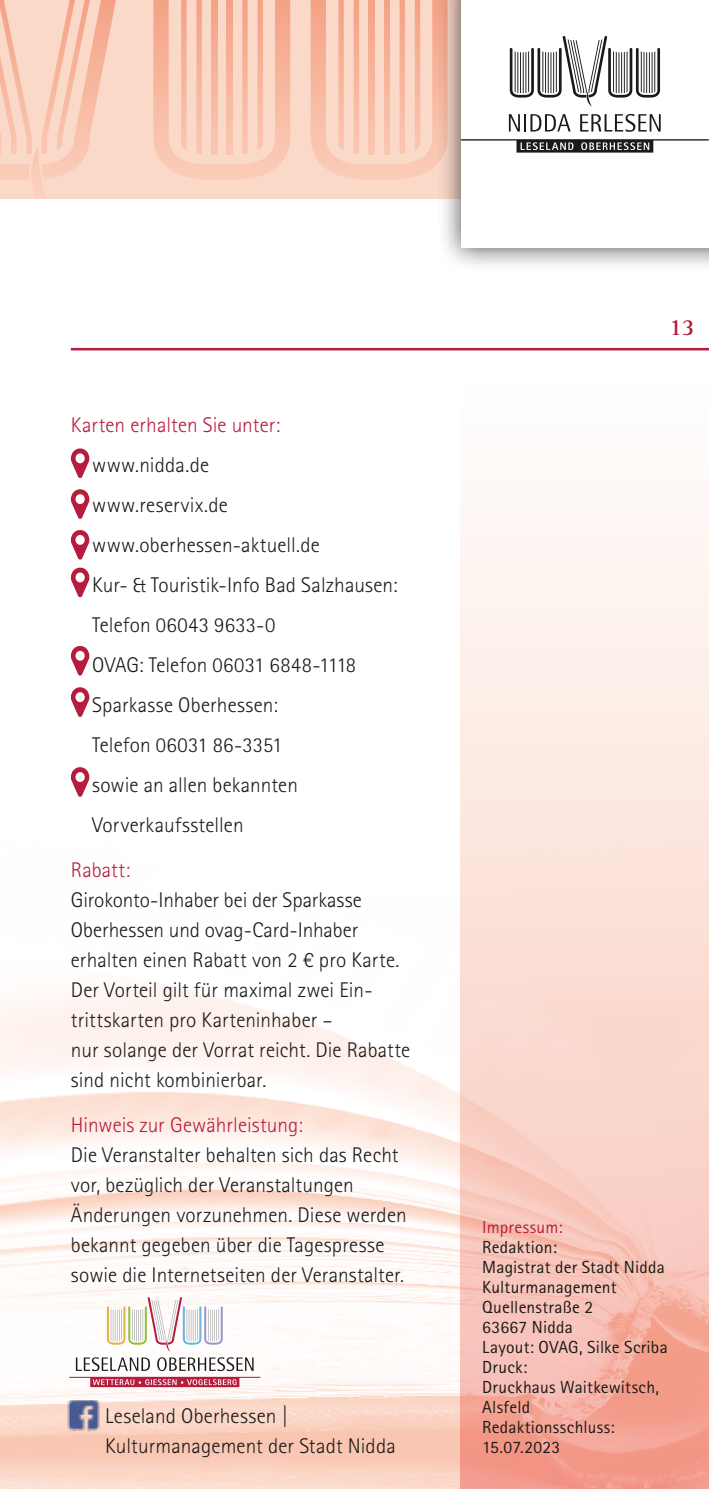
<style>
.page{position:relative;width:709px;height:1489px;background:#fff}
.page>*{position:absolute;margin:0;border:0;box-sizing:border-box;transform-origin:0 0}
.t1{font:700 23.75px "Rotis Serif Std";color:#b61c3e}
.t2{font:300 21.25px/30px "Rotis Sans Serif Std";letter-spacing:.005em;color:#1a1a18}
.t3{font:300 21.25px "Rotis Sans Serif Std";color:#b61c3e}
.t4{font:17.5px/20px "Rotis Sans Serif Std";letter-spacing:.015em;color:#1a1a18}
.t5{font:17.5px "Rotis Sans Serif Std";letter-spacing:.015em;color:#b61c3e}
</style>
<div class="page">
<div style="left:0;top:0;width:709px;height:198px;background:#fbd9c9"></div>
<svg style="left:0;top:0;width:116px;height:196px"></svg>
<svg style="left:153px;top:0;width:137px;height:179px"></svg>
<svg style="left:311px;top:0;width:126px;height:179px"></svg>
<img style="left:0;top:456px;width:461px;height:1032px">
<svg style="left:461px;top:523px;width:248px;height:965px"></svg>
<hr style="left:71px;top:348px;width:638px;height:2px;background:#b61c3e">
<div style="left:437px;top:0;width:272px;height:272px;background:#1a1a18;opacity:.75"></div>
<div style="left:461px;top:0;width:248px;height:248px;background:#fff"></div>
<svg style="left:461px;top:139px;width:248px;height:14px"></svg>
<svg style="left:510px;top:36px;width:150px;height:70px"></svg>
<svg style="left:509px;top:114px;width:61px;height:17px"></svg>
<svg style="left:580px;top:114px;width:80px;height:18px"></svg>
<svg style="left:76px;top:1357px;width:74px;height:13px"></svg>
<svg style="left:157px;top:1357px;width:96px;height:13px"></svg>
<svg style="left:69px;top:1376px;width:191px;height:10px"></svg>
<svg style="left:107px;top:1296px;width:116px;height:55px"></svg>
<img style="left:67px;top:1400px;width:32px;height:31px">
<svg style="left:71px;top:448px;width:18px;height:30px"></svg>
<svg style="left:71px;top:489px;width:18px;height:30px"></svg>
<svg style="left:71px;top:530px;width:18px;height:29px"></svg>
<svg style="left:71px;top:567px;width:18px;height:30px"></svg>
<svg style="left:71px;top:646px;width:18px;height:29px"></svg>
<svg style="left:71px;top:687px;width:18px;height:30px"></svg>
<svg style="left:71px;top:767px;width:18px;height:29px"></svg>
<p class="t3" style="left:71px;top:412px;width:211px">Karten erhalten Sie unter:</p>
<p class="t2" style="left:92px;top:444px;width:307px;line-height:40px">www.nidda.de<br>www.reservix.de www.oberhessen-aktuell.de<br>Kur- &amp; Touristik-Info Bad Salzhausen:<br>Telefon 06043 9633-0<br>OVAG: Telefon 06031 6848-1118<br>Sparkasse Oberhessen:<br>Telefon 06031 86-3351<br>sowie an allen bekannten<br>Vorverkaufsstellen</p>
<p class="t3" style="left:71px;top:857px;width:61px">Rabatt:</p>
<p class="t2" style="left:71px;top:884px;width:341px">Girokonto-Inhaber bei der Sparkasse Oberhessen und ovag-Card-Inhaber erhalten einen Rabatt von 2 € pro Karte.<br>Der Vorteil gilt für maximal zwei Ein&shy;trittskarten pro Karteninhaber –<br>nur solange der Vorrat reicht. Die Rabatte sind nicht kombinierbar.</p>
<p class="t3" style="left:71px;top:1112px;width:234px">Hinweis zur Gewährleistung:</p>
<p class="t2" style="left:71px;top:1139px;width:337px">Die Veranstalter behalten sich das Recht vor, bezüglich der Veranstaltungen Änderungen vorzunehmen. Diese werden bekannt gegeben über die Tagespresse sowie die Internetseiten der Veranstalter.</p>
<p class="t2" style="left:105px;top:1400px;width:292px">Leseland Oberhessen |<br>Kulturmanagement der Stadt Nidda</p>
<p class="t1" style="left:669px;top:313px;width:27px">13</p>
<p class="t5" style="left:482px;top:1216px;width:82px">Impressum:</p>
<p class="t4" style="left:482px;top:1237px;width:187px">Redaktion:<br>Magistrat der Stadt Nidda<br>Kulturmanagement<br>Quellenstraße 2<br>63667 Nidda<br>Layout: OVAG, Silke Scriba<br>Druck:<br>Druckhaus Waitkewitsch,<br>Alsfeld<br>Redaktionsschluss:<br>15.07.2023</p>
</div>
